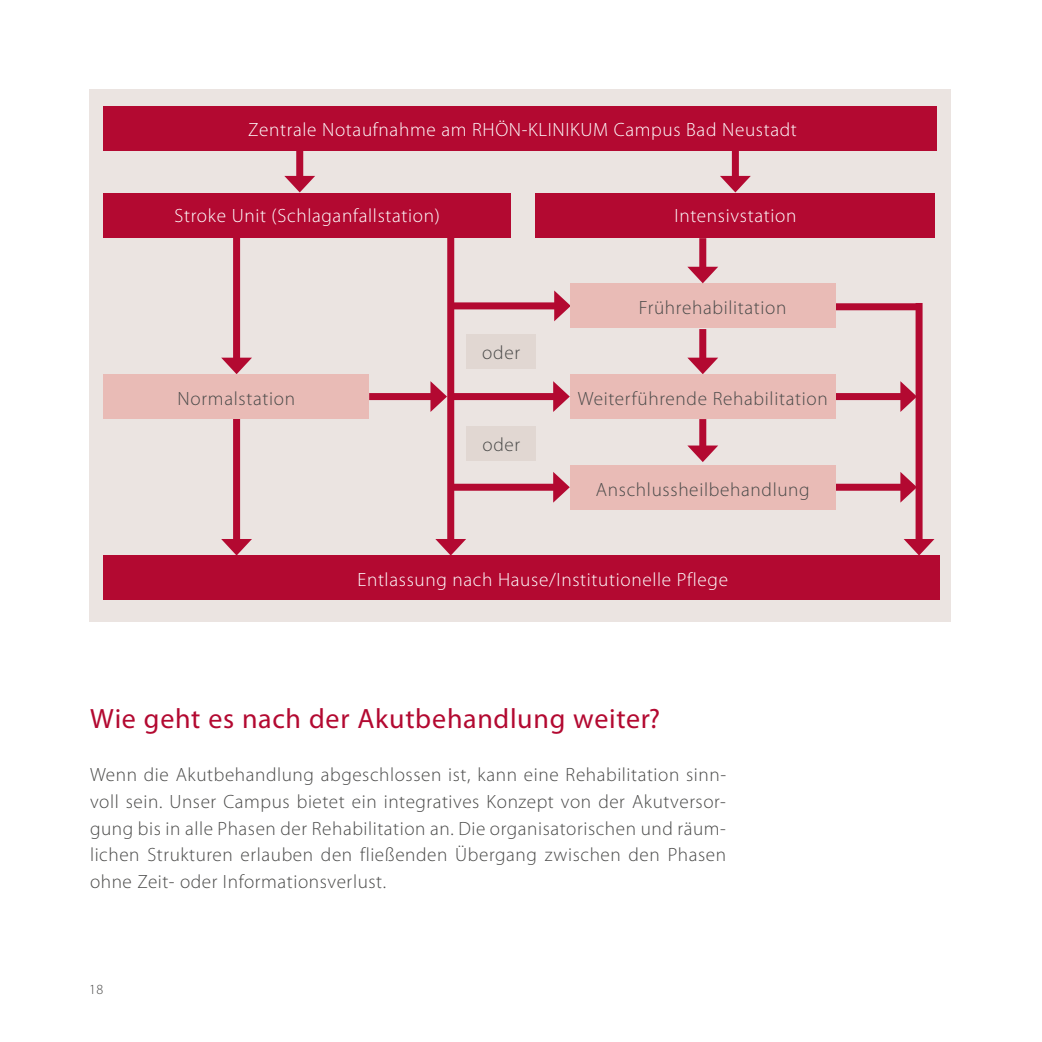
<style>
.page{position:relative;width:1042px;height:1042px;background:#fff}
.page>*{position:absolute;margin:0;border:0;box-sizing:border-box;transform-origin:0 0}
.t1{font:28px "Myriad Pro";letter-spacing:.025em;color:#b30931}
.t2{font:300 19.25px/26.6px "Myriad Pro";letter-spacing:.035em;color:#4a4a49;text-align:justify}
.t3{font:300 19.25px "Myriad Pro";letter-spacing:.035em;color:#fff}
.t4{font:300 14px "Myriad Pro";color:#4a4a49}
</style>
<div class="page">
<div style="left:89px;top:90px;width:862px;height:532px;background:#ebe4e1"></div>
<div style="left:103px;top:555px;width:837px;height:45px;background:#b30931"></div>
<div style="left:103px;top:106px;width:834px;height:45px;background:#b30931"></div>
<div style="left:103px;top:193px;width:408px;height:45px;background:#b30931"></div>
<div style="left:915px;top:303px;width:7px;height:242px;background:#b30931"></div>
<svg style="left:903px;top:539px;width:31px;height:16px"></svg>
<div style="left:447px;top:227px;width:7px;height:318px;background:#b30931"></div>
<svg style="left:435px;top:539px;width:31px;height:16px"></svg>
<div style="left:296px;top:134px;width:7px;height:48px;background:#b30931"></div>
<svg style="left:284px;top:176px;width:31px;height:16px"></svg>
<div style="left:732px;top:134px;width:7px;height:48px;background:#b30931"></div>
<svg style="left:720px;top:176px;width:31px;height:16px"></svg>
<div style="left:699px;top:329px;width:7px;height:35px;background:#b30931"></div>
<svg style="left:687px;top:358px;width:31px;height:16px"></svg>
<div style="left:699px;top:419px;width:7px;height:33px;background:#b30931"></div>
<svg style="left:687px;top:445px;width:31px;height:17px"></svg>
<div style="left:233px;top:232px;width:7px;height:132px;background:#b30931"></div>
<svg style="left:221px;top:358px;width:31px;height:16px"></svg>
<div style="left:233px;top:392px;width:7px;height:153px;background:#b30931"></div>
<svg style="left:221px;top:539px;width:31px;height:16px"></svg>
<div style="left:452px;top:302px;width:108px;height:7px;background:#b30931"></div>
<svg style="left:554px;top:290px;width:16px;height:31px"></svg>
<div style="left:835px;top:303px;width:82px;height:7px;background:#b30931"></div>
<div style="left:103px;top:374px;width:266px;height:45px;background:#e9bbb6"></div>
<div style="left:570px;top:284px;width:265px;height:44px;background:#e9bbb6"></div>
<div style="left:835px;top:393px;width:71px;height:7px;background:#b30931"></div>
<svg style="left:900px;top:381px;width:16px;height:31px"></svg>
<div style="left:453px;top:393px;width:106px;height:7px;background:#b30931"></div>
<svg style="left:553px;top:381px;width:17px;height:31px"></svg>
<div style="left:570px;top:374px;width:265px;height:45px;background:#e9bbb6"></div>
<div style="left:835px;top:484px;width:71px;height:7px;background:#b30931"></div>
<svg style="left:900px;top:472px;width:16px;height:31px"></svg>
<div style="left:453px;top:484px;width:106px;height:7px;background:#b30931"></div>
<svg style="left:553px;top:472px;width:17px;height:31px"></svg>
<div style="left:570px;top:465px;width:265px;height:44px;background:#e9bbb6"></div>
<div style="left:466px;top:334px;width:70px;height:35px;background:#e1d7d2"></div>
<div style="left:466px;top:426px;width:70px;height:35px;background:#e1d7d2"></div>
<div style="left:369px;top:393px;width:68px;height:7px;background:#b30931"></div>
<svg style="left:430px;top:381px;width:17px;height:31px"></svg>
<div style="left:699px;top:238px;width:7px;height:35px;background:#b30931"></div>
<svg style="left:687px;top:267px;width:31px;height:16px"></svg>
<div style="left:535px;top:193px;width:400px;height:45px;background:#b30931"></div>
<p class="t3" style="left:248px;top:118px;width:550px">Zentrale Notaufnahme am RHÖN-KLINIKUM Campus Bad Neustadt</p>
<p class="t3" style="left:174px;top:204px;width:267px">Stroke Unit (Schlaganfallstation)</p>
<p class="t2" style="left:178px;top:385px;width:119px">Normalstation</p>
<p class="t2" style="left:482px;top:339px;width:39px">oder</p>
<p class="t2" style="left:482px;top:431px;width:39px">oder</p>
<p class="t3" style="left:674px;top:204px;width:123px">Intensivstation</p>
<p class="t2" style="left:639px;top:294px;width:149px">Frührehabilitation</p>
<p class="t2" style="left:578px;top:385px;width:251px">Weiterführende Rehabilitation</p>
<p class="t2" style="left:596px;top:475px;width:215px">Anschlussheilbehandlung</p>
<p class="t3" style="left:357px;top:568px;width:372px">Entlassung nach Hause/Institutionelle Pflege</p>
<h1 class="t1" style="left:90px;top:701px;width:572px">Wie geht es nach der Akutbehandlung weiter?</h1>
<p class="t2" style="left:90px;top:761px;width:637px">Wenn die Akutbehandlung abgeschlossen ist, kann eine Rehabilitation sinn&shy;voll sein. Unser Campus bietet ein integratives Konzept von der Akutversor&shy;gung bis in alle Phasen der Rehabilitation an. Die organisatorischen und räum&shy;lichen Strukturen erlauben den fließenden Übergang zwischen den Phasen ohne Zeit- oder Informationsverlust.</p>
<p class="t4" style="left:89px;top:981px;width:16px">18</p>
</div>
